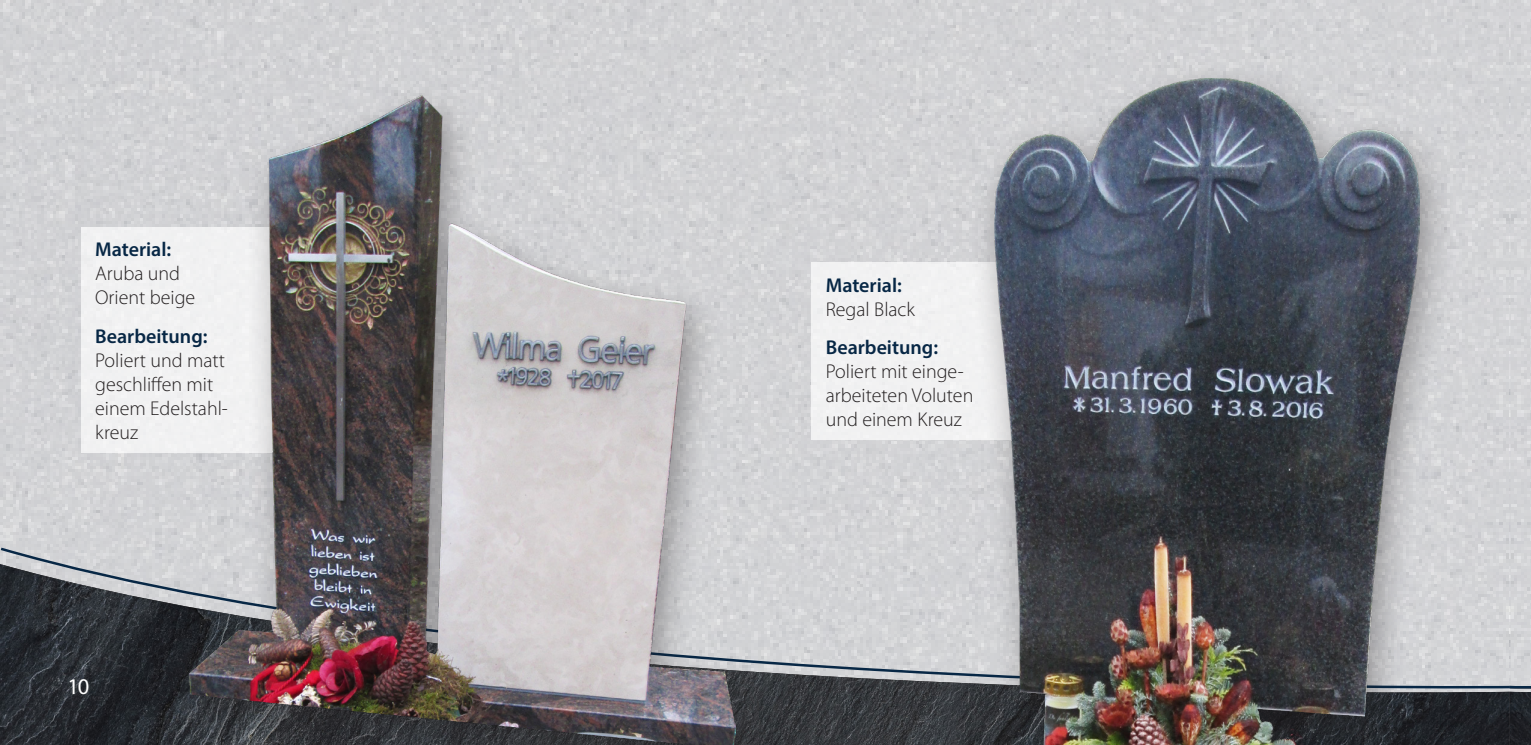
<style>
.page{position:relative;width:1531px;height:745px;background:#fff}
.page>*{position:absolute;margin:0;border:0;box-sizing:border-box;transform-origin:0 0}
.t1{font:22.5px "Myriad Pro";color:#fff}
.t2{font:300 20px/24px "Myriad Pro";color:#231f20}
.t3{font:600 20px "Myriad Pro";color:#072745}
</style>
<div class="page">
<img style="left:0;top:0;width:1531px;height:545px">
<img style="left:0;top:697px;width:1507px;height:47px">
<svg style="left:1507px;top:447px;width:24px;height:297px;background:#afb0b3"></svg>
<svg style="left:0;top:545px;width:1512px;height:152px;background:#94969a"></svg>
<div style="left:81px;top:227px;width:249px;height:225px;background:#f1f1f2"></div>
<div style="left:811px;top:262px;width:250px;height:178px;background:#f1f1f2"></div>
<div style="left:167px;top:81px;width:606px;height:663px;background:#231f20;opacity:.4"></div>
<img style="left:190px;top:95px;width:546px;height:649px">
<div style="left:970px;top:61px;width:487px;height:683px;background:#231f20;opacity:.4"></div>
<img style="left:994px;top:78px;width:425px;height:666px">
<p class="t3" style="left:95px;top:237px;width:78px">Material:</p>
<p class="t2" style="left:95px;top:261px;width:102px">Aruba und<br>Orient beige</p>
<p class="t3" style="left:95px;top:323px;width:114px">Bearbeitung:</p>
<p class="t2" style="left:95px;top:347px;width:134px">Poliert und matt geschliffen mit einem Edelstahl&shy;kreuz</p>
<p class="t1" style="left:67px;top:672px;width:24px">10</p>
<p class="t3" style="left:826px;top:272px;width:78px">Material:</p>
<p class="t2" style="left:826px;top:297px;width:91px">Regal Black</p>
<p class="t3" style="left:826px;top:334px;width:114px">Bearbeitung:</p>
<p class="t2" style="left:826px;top:359px;width:149px">Poliert mit einge&shy;arbeiteten Voluten und einem Kreuz</p>
</div>
